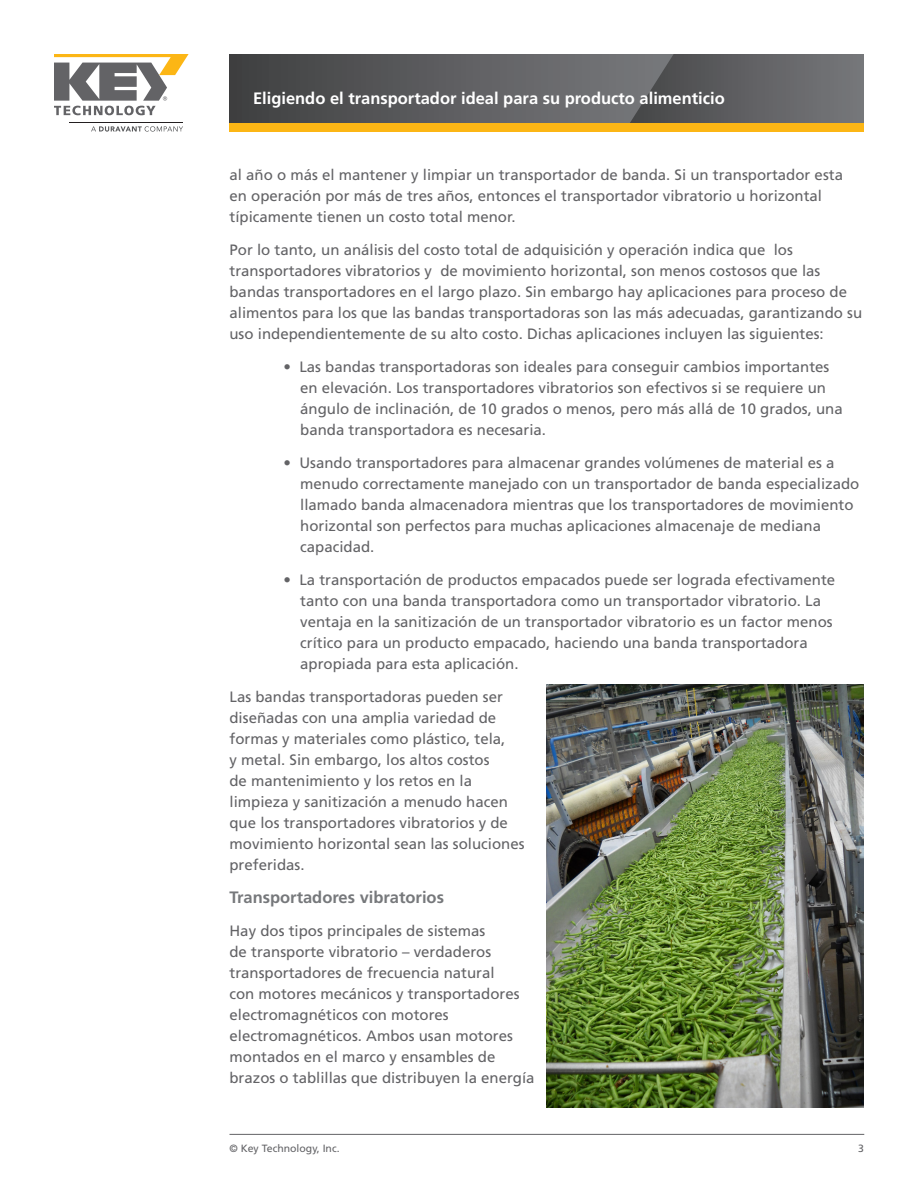
<style>
.page{position:relative;width:918px;height:1188px;background:#fff}
.page>*{position:absolute;margin:0;border:0;box-sizing:border-box;transform-origin:0 0}
.Document_Title__Head{font:700 16.5px "Frutiger LT Std";color:#fff}
.Main_Body_Text{font:700 16.5px "Frutiger LT Std";color:#76787b}
.Main_Body_Text-2{font:15px/21px "Frutiger LT Std";color:#636366}
.t1{font:10.5px "Frutiger LT Std";color:#636366}
</style>
<div class="page">
<hr style="left:230px;top:1134px;width:634px;height:1px;background:#636366">
<svg style="left:230px;top:54px;width:400px;height:69px;background:#5a5a5c"></svg>
<svg style="left:630px;top:54px;width:234px;height:69px;background:#626366"></svg>
<div style="left:230px;top:123px;width:634px;height:9px;background:#fcb615"></div>
<svg style="left:54px;top:54px;width:135px;height:61px"></svg>
<svg style="left:91px;top:126px;width:92px;height:6px"></svg>
<hr style="left:69px;top:122px;width:114px;height:1px;background:#231f20">
<img style="left:547px;top:684px;width:317px;height:423px">
<p class="Document_Title__Head" style="left:253px;top:88px;width:473px">Eligiendo el transportador ideal para su producto alimenticio</p>
<p class="Main_Body_Text-2" style="left:230px;top:165px;width:615px">al año o más el mantener y limpiar un transportador de banda. Si un transportador esta en operación por más de tres años, entonces el transportador vibratorio u horizontal típicamente tienen un costo total menor.</p>
<p class="Main_Body_Text-2" style="left:230px;top:240px;width:634px">Por lo tanto, un análisis del costo total de adquisición y operación indica que los transportadores vibratorios y de movimiento horizontal, son menos costosos que las bandas transportadores en el largo plazo. Sin embargo hay aplicaciones para proceso de alimentos para los que las bandas transportadoras son las más adecuadas, garantizando su uso independientemente de su alto costo. Dichas aplicaciones incluyen las siguientes:</p>
<p class="Main_Body_Text-2" style="left:300px;top:357px;width:544px;text-indent:-17px">• Las bandas transportadoras son ideales para conseguir cambios importantes en elevación. Los transportadores vibratorios son efectivos si se requiere un ángulo de inclinación, de 10 grados o menos, pero más allá de 10 grados, una banda transportadora es necesaria.</p>
<p class="Main_Body_Text-2" style="left:300px;top:453px;width:561px;text-indent:-17px">• Usando transportadores para almacenar grandes volúmenes de material es a menudo correctamente manejado con un transportador de banda especializado llamado banda almacenadora mientras que los transportadores de movimiento horizontal son perfectos para muchas aplicaciones almacenaje de mediana capacidad.</p>
<p class="Main_Body_Text-2" style="left:300px;top:570px;width:537px;text-indent:-17px">• La transportación de productos empacados puede ser lograda efectivamente tanto con una banda transportadora como un transportador vibratorio. La ventaja en la sanitización de un transportador vibratorio es un factor menos crítico para un producto empacado, haciendo una banda transportadora apropiada para esta aplicación.</p>
<p class="Main_Body_Text-2" style="left:230px;top:687px;width:297px">Las bandas transportadoras pueden ser diseñadas con una amplia variedad de formas y materiales como plástico, tela,<br>y metal. Sin embargo, los altos costos<br>de mantenimiento y los retos en la limpieza y sanitización a menudo hacen que los transportadores vibratorios y de movimiento horizontal sean las soluciones preferidas.</p>
<p class="Main_Body_Text" style="left:230px;top:888px;width:216px">Transportadores vibratorios</p>
<p class="Main_Body_Text-2" style="left:230px;top:921px;width:307px">Hay dos tipos principales de sistemas<br>de transporte vibratorio – verdaderos transportadores de frecuencia natural<br>con motores mecánicos y transportadores electromagnéticos con motores electromagnéticos. Ambos usan motores montados en el marco y ensambles de brazos o tablillas que distribuyen la energía</p>
<p class="t1" style="left:230px;top:1142px;width:112px">© Key Technology, Inc.</p>
<p class="t1" style="left:858px;top:1142px;width:7px">3</p>
</div>
